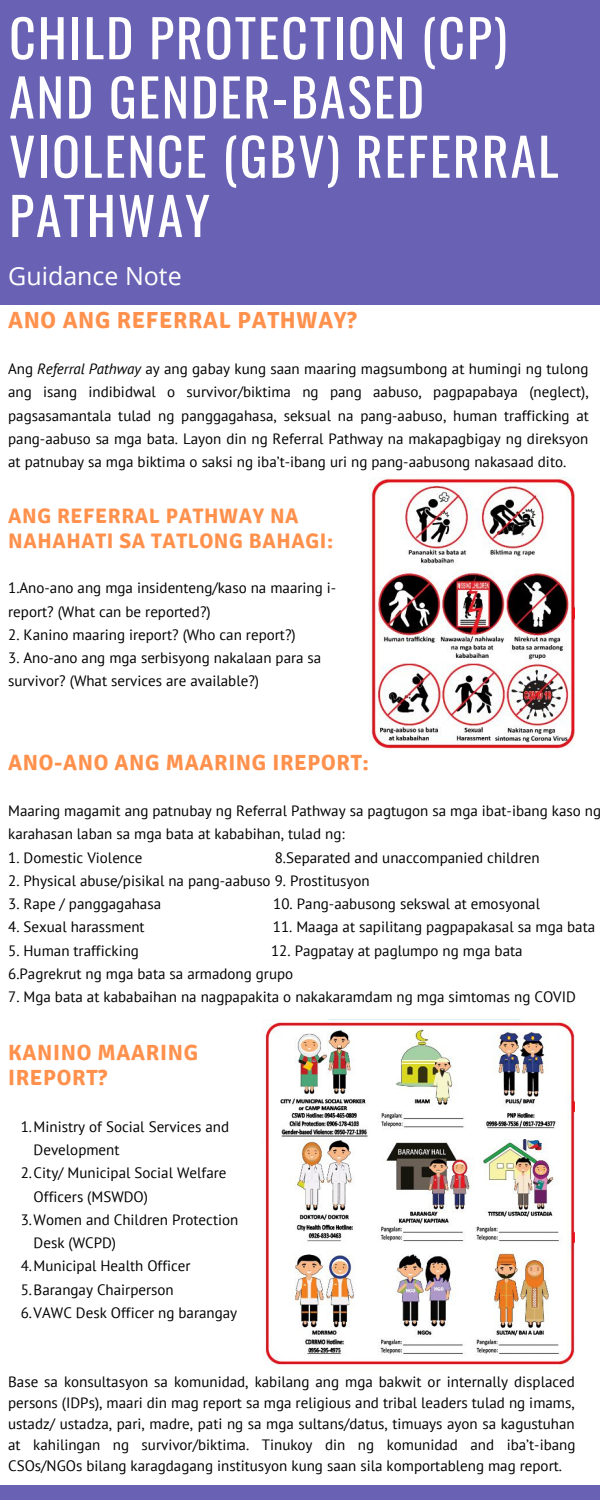
<style>
.page{position:relative;width:600px;height:1500px;background:#6962b4}
.page>*{position:absolute;margin:0;border:0;box-sizing:border-box;transform-origin:0 0}
.t1{font:52px/59.2px "Oswald";letter-spacing:.035em;color:#fff}
.t2{font:25px "Open Sans";color:#fff}
.t3{font:700 23.3px "Signika";letter-spacing:.03em;color:#ff914d}
.t4{font:700 22px/25.5px "Signika";letter-spacing:.03em;color:#ff914d}
.t5{font:700 21px/24.8px "Signika";letter-spacing:.03em;color:#ff914d}
.t6{font:15px/23.2px "PT Sans";color:#000}
.s1{font-style:italic}
</style>
<div class="page">
<div style="left:0;top:306px;width:600px;height:1179px;background:#fff"></div>
<img style="left:369px;top:477px;width:206px;height:273px">
<img style="left:262px;top:1019px;width:312px;height:349px">
<h1 class="t1" style="left:9px;top:6px;width:551px">CHILD PROTECTION (CP)<br>AND GENDER-BASED<br>VIOLENCE (GBV) REFERRAL<br>PATHWAY</h1>
<h2 class="t2" style="left:8px;top:258px;width:175px">Guidance Note</h2>
<h3 class="t3" style="left:8px;top:306px;width:350px">ANO ANG REFERRAL PATHWAY?</h3>
<p class="t6" style="left:8px;top:357px;width:582px;text-align:justify">Ang <span class="s1">Referral Pathway</span> ay ang gabay kung saan maaring magsumbong at humingi ng tulong ang isang indibidwal o survivor/biktima ng pang aabuso, pagpapabaya (neglect), pagsasamantala tulad ng panggagahasa, seksual na pang-aabuso, human trafficking at pang-aabuso sa mga bata. Layon din ng Referral Pathway na makapagbigay ng direksyon at patnubay sa mga biktima o saksi ng iba’t-ibang uri ng pang-aabusong nakasaad dito.</p>
<h3 class="t5" style="left:8px;top:504px;width:327px">ANG REFERRAL PATHWAY NA<br>NAHAHATI SA TATLONG BAHAGI:</h3>
<p class="t6" style="left:8px;top:576px;width:330px">1.Ano-ano ang mga insidenteng/kaso na maaring i&shy;report? (What can be reported?)</p>
<p class="t6" style="left:8px;top:623px;width:289px">2. Kanino maaring ireport? (Who can report?)</p>
<p class="t6" style="left:8px;top:646px;width:315px">3. Ano-ano ang mga serbisyong nakalaan para sa survivor? (What services are available?)</p>
<h3 class="t4" style="left:8px;top:750px;width:362px">ANO-ANO ANG MAARING IREPORT:</h3>
<p class="t6" style="left:8px;top:799px;width:594px">Maaring magamit ang patnubay ng Referral Pathway sa pagtugon sa mga ibat-ibang kaso ng karahasan laban sa mga bata at kababihan, tulad ng:</p>
<p class="t6" style="left:8px;top:845px;width:136px">1. Domestic Violence</p>
<p class="t6" style="left:275px;top:845px;width:266px">8.Separated and unaccompanied children</p>
<p class="t6" style="left:8px;top:869px;width:363px">2. Physical abuse/pisikal na pang-aabuso 9. Prostitusyon</p>
<p class="t6" style="left:8px;top:892px;width:155px">3. Rape / panggagahasa</p>
<p class="t6" style="left:273px;top:892px;width:268px">10. Pang-aabusong sekswal at emosyonal</p>
<p class="t6" style="left:8px;top:915px;width:138px">4. Sexual harassment</p>
<p class="t6" style="left:273px;top:915px;width:324px">11. Maaga at sapilitang pagpapakasal sa mga bata</p>
<p class="t6" style="left:8px;top:938px;width:132px">5. Human trafficking</p>
<p class="t6" style="left:8px;top:938px;width:516px;text-indent:263px">12. Pagpatay at paglumpo ng mga bata<br>6.Pagrekrut ng mga bata sa armadong grupo</p>
<p class="t6" style="left:8px;top:985px;width:569px">7. Mga bata at kababaihan na nagpapakita o nakakaramdam ng mga simtomas ng COVID</p>
<h3 class="t4" style="left:8px;top:1040px;width:191px">KANINO MAARING<br>IREPORT?</h3>
<p class="t6" style="left:21px;top:1115px;width:210px">1.Ministry of Social Services and</p>
<p class="t6" style="left:34px;top:1138px;width:87px">Development</p>
<p class="t6" style="left:21px;top:1161px;width:207px">2.City/ Municipal Social Welfare</p>
<p class="t6" style="left:34px;top:1184px;width:116px">Officers (MSWDO)</p>
<p class="t6" style="left:21px;top:1208px;width:219px">3.Women and Children Protection</p>
<p class="t6" style="left:34px;top:1231px;width:84px">Desk (WCPD)</p>
<p class="t6" style="left:21px;top:1254px;width:171px">4.Municipal Health Officer</p>
<p class="t6" style="left:21px;top:1277px;width:155px">5.Barangay Chairperson</p>
<p class="t6" style="left:21px;top:1301px;width:218px">6.VAWC Desk Officer ng barangay</p>
<p class="t6" style="left:8px;top:1371px;width:569px;line-height:21px;text-align:justify">Base sa konsultasyon sa komunidad, kabilang ang mga bakwit or internally displaced persons (IDPs), maari din mag report sa mga religious and tribal leaders tulad ng imams, ustadz/ ustadza, pari, madre, pati ng sa mga sultans/datus, timuays ayon sa kagustuhan at kahilingan ng survivor/biktima. Tinukoy din ng komunidad and iba’t-ibang CSOs/NGOs bilang karagdagang institusyon kung saan sila komportableng mag report.</p>
</div>
